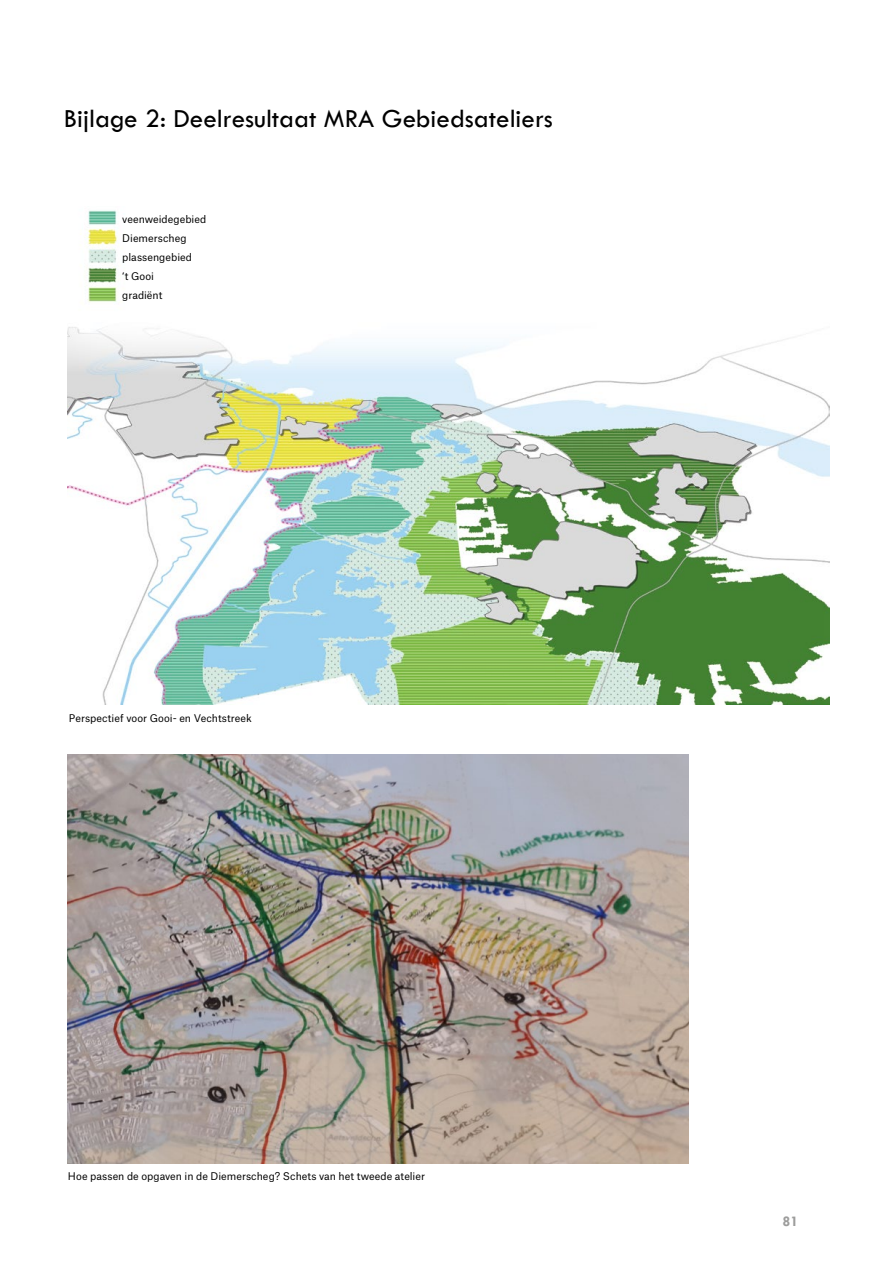
<style>
.page{position:relative;width:893px;height:1263px;background:#fff}
.page>*{position:absolute;margin:0;border:0;box-sizing:border-box;transform-origin:0 0}
.titel_bijlage_2__nie{font:27px "Tw Cen";color:#000}
.t1{font:700 15px "Tw Cen";color:#9d9d9c}
.t2{font:10.2px/19px "Atlas Grotesk";color:#000}
</style>
<div class="page">
<img style="left:68px;top:210px;width:761px;height:494px">
<img style="left:68px;top:754px;width:620px;height:409px">
<p class="titel_bijlage_2__nie" style="left:64px;top:102px;width:491px">Bijlage 2: Deelresultaat MRA Gebiedsateliers</p>
<p class="t2" style="left:122px;top:208px;width:86px">veenweidegebied<br>Diemerscheg plassengebied<br>‘t Gooi<br>gradiënt</p>
<p class="t2" style="left:69px;top:707px;width:184px">Perspectief voor Gooi- en Vechtstreek</p>
<p class="t2" style="left:68px;top:1166px;width:359px">Hoe passen de opgaven in de Diemerscheg? Schets van het tweede atelier</p>
<h2 class="t1" style="left:782px;top:1212px;width:17px">81</h2>
</div>
